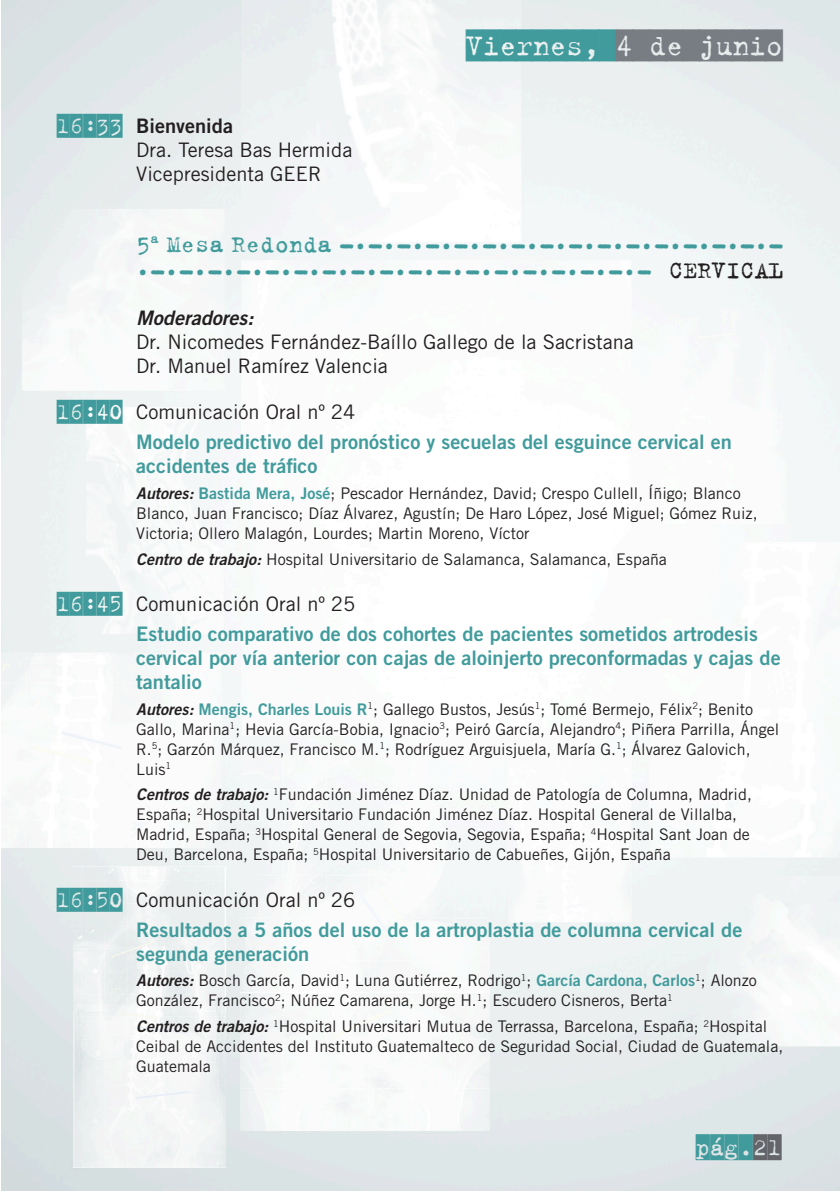
<style>
.page{position:relative;width:840px;height:1191px;background:#fff}
.page>*{position:absolute;margin:0;border:0;box-sizing:border-box;transform-origin:0 0}
.t1{font:32px "Trixie Cameo";letter-spacing:-.03em;color:#419b9c}
.t2{font:26px/26px "Trixie";color:#419b9c}
.t3{font:26px "Trixie Cameo";color:#419b9c}
.t4{font:20px/24px "Trade Gothic LT Std Bd 2";color:#419b9c}
.t5{font:20px/24px "Trade Gothic LT Std";color:#231f20}
.t6{font:20px "Trade Gothic LT Std Bd 2";color:#231f20}
.t7{font:20px "Trade Gothic LT Std Bd 2 Obl";color:#231f20}
.t8{font:16px/20px "Trade Gothic LT Std";color:#231f20}
.s1{font-family:"Trixie Cameo";font-size:24px;color:#419b9c}
.s2{color:#787d83}
.s3{color:#231f20}
.s4{font-family:"Trade Gothic LT Std Bd 2 Obl"}
.s5{font-family:"Trade Gothic LT Std Bd 2";color:#419b9c}
.s6{color:#63656a}
</style>
<div class="page">
<p class="t6" style="left:57px;top:113px;width:178px"><span class="s1">16:33</span> Bienvenida</p>
<p class="t5" style="left:136px;top:137px;width:217px">Dra. Teresa Bas Hermida<br>Vicepresidenta GEER</p>
<h1 class="t1" style="left:465px;top:29px;width:319px">VIERNES, <span class="s2">4 DE JUNIO</span></h1>
<h2 class="t2" style="left:136px;top:231px;width:648px">5<sup>a</sup> Mesa Redonda -·-·-·-·-·-·-·-·-·-·-·-·-·-·-·- ·-·-·-·-·-·-·-·-·-·-·-·-·-·-·-·-·-·- <span class="s3">CERVICAL</span></h2>
<p class="t7" style="left:136px;top:305px;width:119px">Moderadores:</p>
<p class="t5" style="left:136px;top:329px;width:499px">Dr. Nicomedes Fernández-Baíllo Gallego de la Sacristana<br>Dr. Manuel Ramírez Valencia</p>
<p class="t5" style="left:57px;top:400px;width:300px"><span class="s1">16:40</span> Comunicación Oral nº 24</p>
<p class="t4" style="left:136px;top:429px;width:596px">Modelo predictivo del pronóstico y secuelas del esguince cervical en accidentes de tráfico</p>
<p class="t8" style="left:136px;top:483px;width:622px"><span class="s4">Autores:</span> <span class="s5">Bastida Mera, José</span>; Pescador Hernández, David; Crespo Cullell, Íñigo; Blanco<br>Blanco, Juan Francisco; Díaz Álvarez, Agustín; De Haro López, José Miguel; Gómez Ruiz,<br>Victoria; Ollero Malagón, Lourdes; Martin Moreno, Víctor</p>
<p class="t8" style="left:136px;top:548px;width:532px"><span class="s4">Centro de trabajo:</span> Hospital Universitario de Salamanca, Salamanca, España</p>
<p class="t5" style="left:57px;top:592px;width:300px"><span class="s1">16:45</span> Comunicación Oral nº 25</p>
<p class="t4" style="left:136px;top:621px;width:645px">Estudio comparativo de dos cohortes de pacientes sometidos artrodesis cervical por vía anterior con cajas de aloinjerto preconformadas y cajas de tantalio</p>
<p class="t8" style="left:136px;top:698px;width:644px"><span class="s4">Autores:</span> <span class="s5">Mengis, Charles Louis R</span><sup>1</sup>; Gallego Bustos, Jesús<sup>1</sup>; Tomé Bermejo, Félix<sup>2</sup>; Benito Gallo, Marina<sup>1</sup>; Hevia García-Bobia, Ignacio<sup>3</sup>; Peiró García, Alejandro<sup>4</sup>; Piñera Parrilla, Ángel R.<sup>5</sup>; Garzón Márquez, Francisco M.<sup>1</sup>; Rodríguez Arguisjuela, María G.<sup>1</sup>; Álvarez Galovich, Luis<sup>1</sup></p>
<p class="t8" style="left:136px;top:784px;width:616px"><span class="s4">Centros de trabajo:</span> <sup>1</sup>Fundación Jiménez Díaz. Unidad de Patología de Columna, Madrid, España; <sup>2</sup>Hospital Universitario Fundación Jiménez Díaz. Hospital General de Villalba, Madrid, España; <sup>3</sup>Hospital General de Segovia, Segovia, España; <sup>4</sup>Hospital Sant Joan de Deu, Barcelona, España; <sup>5</sup>Hospital Universitario de Cabueñes, Gijón, España</p>
<p class="t5" style="left:57px;top:887px;width:300px"><span class="s1">16:50</span> Comunicación Oral nº 26</p>
<p class="t4" style="left:136px;top:917px;width:607px">Resultados a 5 años del uso de la artroplastia de columna cervical de segunda generación</p>
<p class="t8" style="left:136px;top:970px;width:622px"><span class="s4">Autores:</span> Bosch García, David<sup>1</sup>; Luna Gutiérrez, Rodrigo<sup>1</sup>; <span class="s5">García Cardona, Carlos</span><sup>1</sup>; Alonzo<br>González, Francisco<sup>2</sup>; Núñez Camarena, Jorge H.<sup>1</sup>; Escudero Cisneros, Berta<sup>1</sup></p>
<p class="t8" style="left:136px;top:1016px;width:648px"><span class="s4">Centros de trabajo:</span> <sup>1</sup>Hospital Universitari Mutua de Terrassa, Barcelona, España; <sup>2</sup>Hospital<br>Ceibal de Accidentes del Instituto Guatemalteco de Seguridad Social, Ciudad de Guatemala,<br>Guatemala</p>
<h2 class="t3" style="left:695px;top:1133px;width:87px">PÁG.<span class="s6">21</span></h2>
</div>
